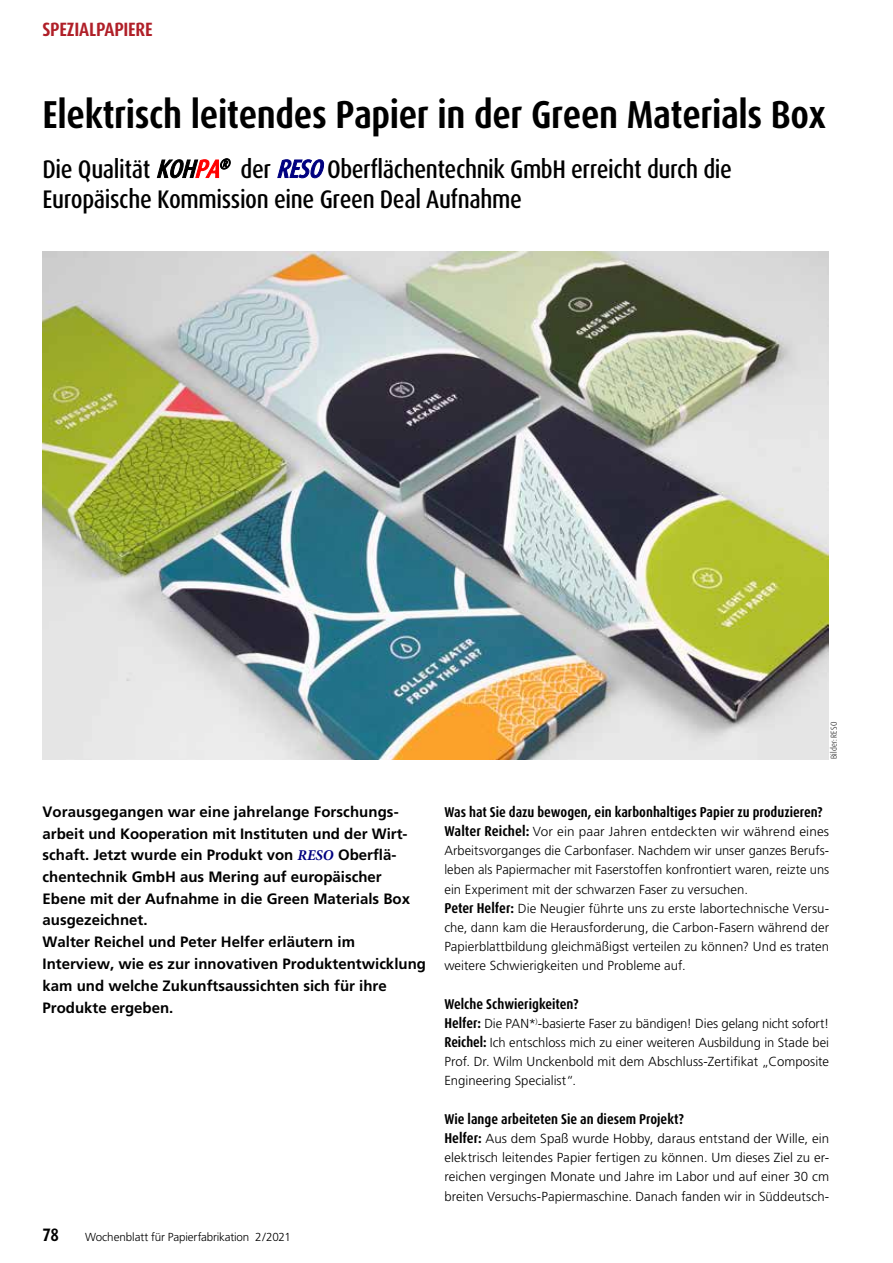
<style>
.page{position:relative;width:893px;height:1263px;background:#fff}
.page>*{position:absolute;margin:0;border:0;box-sizing:border-box;transform-origin:0 0}
.t1{font:700 condensed 39px "Dax OT";letter-spacing:-.01em;color:#000}
.t2{font:500 condensed 25.5px/30px "Dax OT";letter-spacing:-.015em;color:#000}
.t3{font:700 condensed 19.35px "Dax OT";letter-spacing:-.015em;color:#b01f28}
.t4{font:700 condensed 18px "Dax OT";color:#000}
.t5{font:700 15px/21.8px "Frutiger LT Std";color:#000}
.t6{font:700 condensed 14.25px "Dax OT";color:#000}
.t7{font:300 13.2px/19.2px "Frutiger LT Std";letter-spacing:.005em;color:#000;text-align:justify}
.t8{font:300 11.7px "Frutiger LT Std";letter-spacing:-.015em;color:#000}
.t9{font:300 condensed 8.7px "Dax OT";letter-spacing:.02em;color:#000}
.s1{font-style:italic}
.s2{font-style:italic;color:#f00}
.s3{font-style:italic;color:#000080}
.s4{font-family:"Minion Pro";font-style:italic;color:#000080}
.s5{font-family:"Dax OT";font-weight:700;font-stretch:condensed;font-size:14.25px}
</style>
<div class="page">
<img style="left:43px;top:251px;width:786px;height:508px">
<h3 class="t3" style="left:43px;top:17px;width:112px">SPEZIALPAPIERE</h3>
<h1 class="t1" style="left:43px;top:90px;width:785px">Elektrisch leitendes Papier in der Green Materials Box</h1>
<h2 class="t2" style="left:43px;top:154px;width:691px">Die Qualität <span class="s1">KOH</span><span class="s2">PA</span><sup>®</sup> der <span class="s3">RESO</span>Oberflächentechnik GmbH erreicht durch die<br>Europäische Kommission eine Green Deal Aufnahme</h2>
<p class="t5" style="left:43px;top:801px;width:385px">Vorausgegangen war eine jahrelange Forschungs&shy;arbeit und Kooperation mit Instituten und der Wirt&shy;schaft. Jetzt wurde ein Produkt von <span class="s4">RESO</span> Oberflä&shy;chentechnik GmbH aus Mering auf europäischer Ebene mit der Aufnahme in die Green Materials Box ausgezeichnet.<br>Walter Reichel und Peter Helfer erläutern im Interview, wie es zur innovativen Produktentwicklung kam und welche Zukunftsaussichten sich für ihre Produkte ergeben.</p>
<h3 class="t4" style="left:43px;top:1223px;width:18px">78</h3>
<p class="t8" style="left:85px;top:1231px;width:207px">Wochenblatt für Papierfabrikation 2/2021</p>
<p class="t9" style="left:828px;top:759px;width:39px;rotate:-90deg">Bilder: RESO</p>
<p class="t6" style="left:444px;top:803px;width:380px">Was hat Sie dazu bewogen, ein karbonhaltiges Papier zu produzieren?</p>
<p class="t7" style="left:444px;top:822px;width:386px;text-align:left"><span class="s5">Walter Reichel:</span> Vor ein paar Jahren entdeckten wir während eines Arbeitsvorganges die Carbonfaser. Nachdem wir unser ganzes Berufs&shy;leben als Papiermacher mit Faserstoffen konfrontiert waren, reizte uns ein Experiment mit der schwarzen Faser zu versuchen.<br><span class="s5">Peter Helfer:</span> Die Neugier führte uns zu erste labortechnische Versu&shy;che, dann kam die Herausforderung, die Carbon-Fasern während der Papierblattbildung gleichmäßigst verteilen zu können? Und es traten weitere Schwierigkeiten und Probleme auf.</p>
<p class="t6" style="left:444px;top:995px;width:136px">Welche Schwierigkeiten?</p>
<p class="t7" style="left:444px;top:1014px;width:386px"><span class="s5">Helfer:</span> Die PAN*<sup>)</sup>-basierte Faser zu bändigen! Dies gelang nicht sofort!<br><span class="s5">Reichel:</span> Ich entschloss mich zu einer weiteren Ausbildung in Stade bei Prof. Dr. Wilm Unckenbold mit dem Abschluss-Zertifikat „Composite Engineering Specialist“.</p>
<p class="t6" style="left:444px;top:1110px;width:241px">Wie lange arbeiteten Sie an diesem Projekt?</p>
<p class="t7" style="left:444px;top:1129px;width:386px"><span class="s5">Helfer:</span> Aus dem Spaß wurde Hobby, daraus entstand der Wille, ein elektrisch leitendes Papier fertigen zu können. Um dieses Ziel zu er&shy;reichen vergingen Monate und Jahre im Labor und auf einer 30 cm breiten Versuchs-Papiermaschine. Danach fanden wir in Süddeutsch-</p>
</div>
